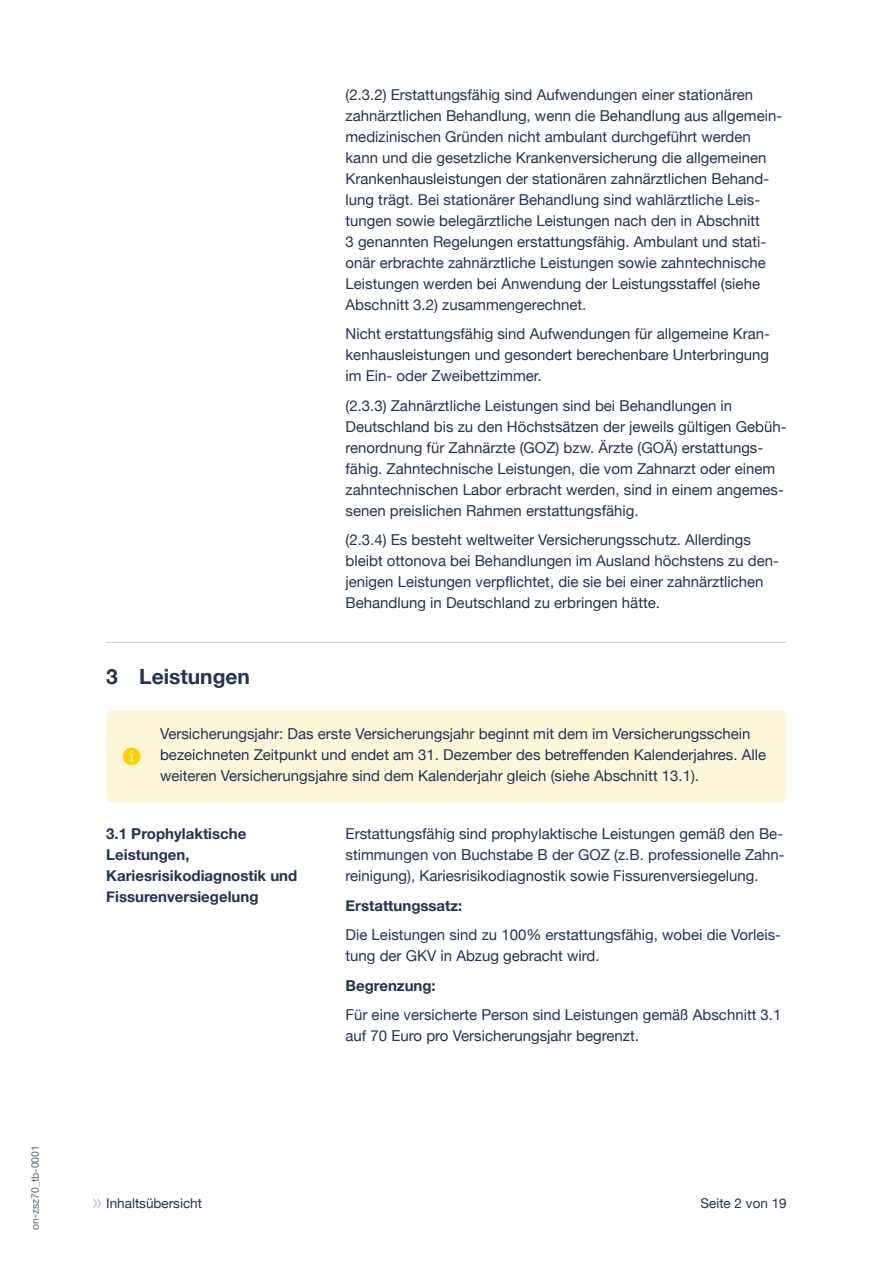
<style>
.page{position:relative;width:893px;height:1263px;background:#fff}
.page>*{position:absolute;margin:0;border:0;box-sizing:border-box;transform-origin:0 0}
.t1{font:700 21px "Helvetica Neue";color:#243253}
.t2{font:15px/21px "Helvetica Neue";color:#243253}
.t3{font:700 15px/21px "Helvetica Neue";color:#243253}
.t4{font:15px "Plantagenet Cherokee";color:#fff}
.t5{font:13.5px "Helvetica Neue";color:#243253}
.t6{font:10.5px "Helvetica Neue";color:#596780}
</style>
<div class="page">
<svg style="left:93px;top:1199px;width:8px;height:9px"></svg>
<hr style="left:106px;top:642px;width:33px;height:1px;background:#c9ccd5">
<hr style="left:139px;top:642px;width:647px;height:1px;background:#c9ccd5">
<div style="left:106px;top:710px;width:681px;height:93px;background:#fdf6d9"></div>
<div style="left:123px;top:747px;width:18px;height:18px;background:#ffcf00;border-radius:50%"></div>
<p class="t6" style="left:28px;top:1230px;width:87px;rotate:-90deg">on-zsz70_tb-0001</p>
<h1 class="t1" style="left:106px;top:660px;width:145px">3 Leistungen</h1>
<p class="t2" style="left:345px;top:85px;width:438px">(2.3.2) Erstattungsfähig sind Aufwendungen einer stationären zahnärztlichen Behandlung, wenn die Behandlung aus allgemein&shy;medizinischen Gründen nicht ambulant durchgeführt werden kann und die gesetzliche Krankenversicherung die allgemeinen Krankenhausleistungen der stationären zahnärztlichen Behand&shy;lung trägt. Bei stationärer Behandlung sind wahlärztliche Leis&shy;tungen sowie belegärztliche Leistungen nach den in Abschnitt<br>3 genannten Regelungen erstattungsfähig. Ambulant und stati&shy;onär erbrachte zahnärztliche Leistungen sowie zahntechnische Leistungen werden bei Anwendung der Leistungsstaffel (siehe Abschnitt 3.2) zusammengerechnet.</p>
<p class="t2" style="left:345px;top:324px;width:426px;text-align:justify">Nicht erstattungsfähig sind Aufwendungen für allgemeine Kran&shy;kenhausleistungen und gesondert berechenbare Unterbringung im Ein- oder Zweibettzimmer.</p>
<p class="t2" style="left:345px;top:396px;width:443px">(2.3.3) Zahnärztliche Leistungen sind bei Behandlungen in Deutschland bis zu den Höchstsätzen der jeweils gültigen Gebüh&shy;renordnung für Zahnärzte (GOZ) bzw. Ärzte (GOÄ) erstattungs&shy;fähig. Zahntechnische Leistungen, die vom Zahnarzt oder einem zahntechnischen Labor erbracht werden, sind in einem angemes&shy;senen preislichen Rahmen erstattungsfähig.</p>
<p class="t2" style="left:345px;top:530px;width:435px">(2.3.4) Es besteht weltweiter Versicherungsschutz. Allerdings bleibt ottonova bei Behandlungen im Ausland höchstens zu den&shy;jenigen Leistungen verpflichtet, die sie bei einer zahnärztlichen Behandlung in Deutschland zu erbringen hätte.</p>
<p class="t4" style="left:130px;top:747px;width:6px">i</p>
<p class="t2" style="left:160px;top:724px;width:608px">Versicherungsjahr: Das erste Versicherungsjahr beginnt mit dem im Versicherungsschein bezeichneten Zeitpunkt und endet am 31. Dezember des betreffenden Kalenderjahres. Alle weiteren Versicherungsjahre sind dem Kalenderjahr gleich (siehe Abschnitt 13.1).</p>
<p class="t3" style="left:106px;top:824px;width:193px">3.1 Prophylaktische<br>Leistungen,<br>Kariesrisikodiagnostik und<br>Fissurenversiegelung</p>
<p class="t2" style="left:345px;top:824px;width:441px;text-align:justify">Erstattungsfähig sind prophylaktische Leistungen gemäß den Be&shy;stimmungen von Buchstabe B der GOZ (z.B. professionelle Zahn&shy;reinigung), Kariesrisikodiagnostik sowie Fissurenversiegelung.</p>
<p class="t3" style="left:345px;top:895px;width:118px">Erstattungssatz:</p>
<p class="t2" style="left:345px;top:925px;width:437px">Die Leistungen sind zu 100% erstattungsfähig, wobei die Vorleis&shy;tung der GKV in Abzug gebracht wird.</p>
<p class="t3" style="left:345px;top:975px;width:92px">Begrenzung:</p>
<p class="t2" style="left:345px;top:1005px;width:437px">Für eine versicherte Person sind Leistungen gemäß Abschnitt 3.1 auf 70 Euro pro Versicherungsjahr begrenzt.</p>
<p class="t5" style="left:106px;top:1193px;width:97px">Inhaltsübersicht</p>
<p class="t5" style="left:700px;top:1193px;width:88px">Seite 2 von 19</p>
</div>
